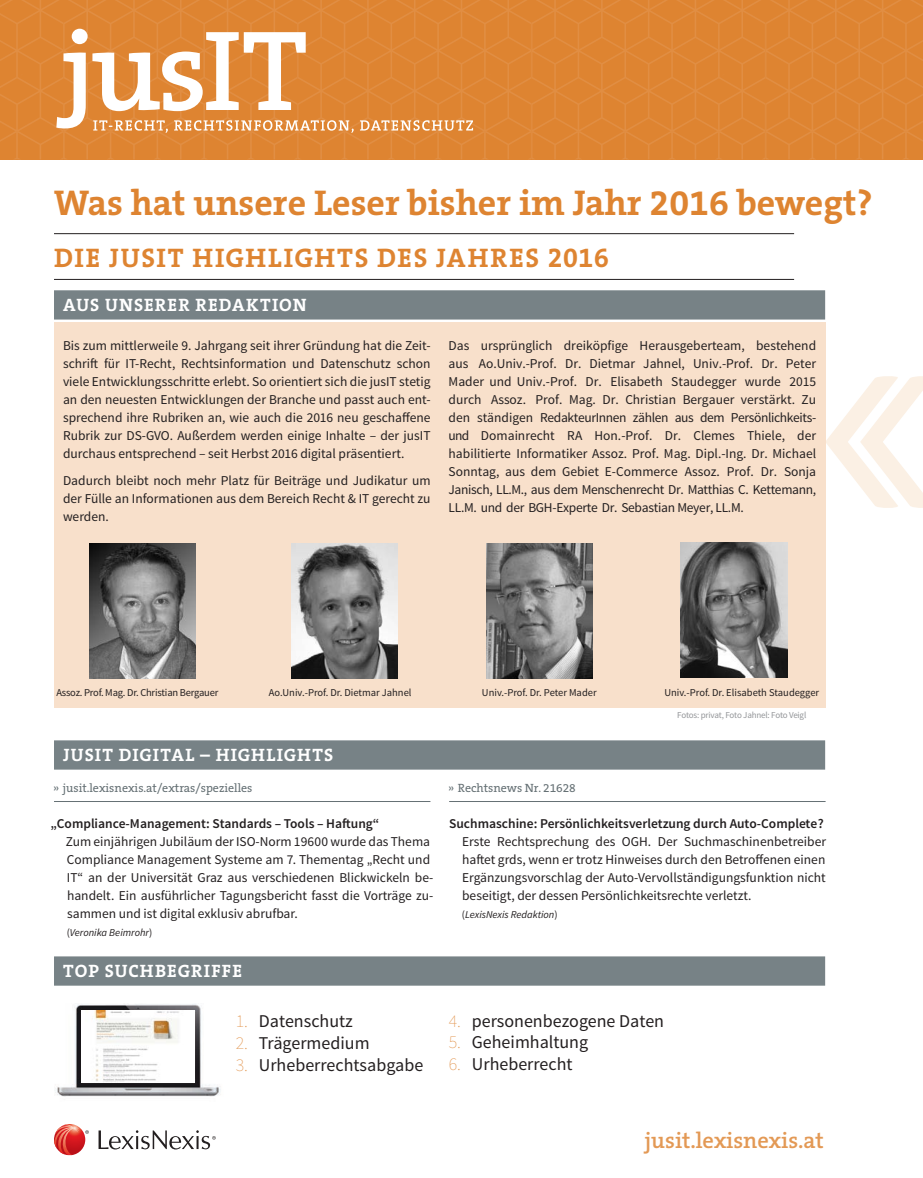
<style>
.page{position:relative;width:923px;height:1178px;background:#fff}
.page>*{position:absolute;margin:0;border:0;box-sizing:border-box;transform-origin:0 0}
.t1{font:700 36px "The Serif B W7";color:#de8431}
.t2{font:700 27px "The Serif B W7";letter-spacing:.06em;color:#de8431}
.t3{font:600 22.5px "The Serif B W6";color:#e39955}
.t4{font:18px "Source Sans Pro";color:#231f20}
.t5{font:700 18px "The Serif B W7";letter-spacing:.065em;color:#fff}
.t6{font:13.5px/18px "Source Sans Pro";color:#231f20;text-align:justify}
.t7{font:600 13.5px "Source Sans Pro";color:#231f20}
.t8{font:12px "The Serif B W5 Plain";color:#657074}
.t9{font:10.5px "Source Sans Pro";color:#231f20}
.t10{font:italic 10.5px "Source Sans Pro";color:#231f20}
.t11{font:10.5px "Source Sans Pro";letter-spacing:-.02em;color:#231f20}
.t12{font:9px "Source Sans Pro";letter-spacing:-.02em;color:#939598}
.s1{font-style:normal}
.s2{font-weight:200;color:#e39955}
</style>
<div class="page">
<svg style="left:99px;top:1130px;width:117px;height:19px"></svg>
<svg style="left:54px;top:1124px;width:35px;height:31px"></svg>
<svg style="left:0;top:0;width:923px;height:159px;background:#e08c3f"></svg>
<img style="left:55px;top:1004px;width:166px;height:93px">
<hr style="left:54px;top:233px;width:740px;height:1px;background:#231f20">
<hr style="left:54px;top:279px;width:740px;height:1px;background:#231f20">
<hr style="left:54px;top:801px;width:376px;height:1px;background:#657074">
<hr style="left:449px;top:801px;width:376px;height:1px;background:#657074">
<div style="left:54px;top:290px;width:771px;height:30px;background:#778286"></div>
<svg style="left:825px;top:375px;width:98px;height:134px"></svg>
<div style="left:54px;top:323px;width:771px;height:385px;background:#f8e0cb"></div>
<div style="left:54px;top:740px;width:771px;height:30px;background:#778286"></div>
<div style="left:54px;top:956px;width:771px;height:30px;background:#778286"></div>
<div style="left:81px;top:1010px;width:113px;height:73px;background:#fff"></div>
<img style="left:94px;top:1010px;width:85px;height:72px">
<img style="left:89px;top:543px;width:107px;height:135px">
<img style="left:291px;top:543px;width:107px;height:135px">
<img style="left:486px;top:543px;width:107px;height:135px">
<img style="left:681px;top:542px;width:106px;height:136px">
<h1 class="t1" style="left:54px;top:179px;width:820px">WAS HAT UNSERE LESER BISHER IM JAHR 2016 BEWEGT?</h1>
<h2 class="t2" style="left:54px;top:240px;width:556px">DIE JUSIT HIGHLIGHTS DES JAHRES 2016</h2>
<h3 class="t5" style="left:63px;top:292px;width:245px">AUS UNSERER REDAKTION</h3>
<p class="t6" style="left:63px;top:336px;width:369px">Bis zum mittlerweile 9. Jahrgang seit ihrer Gründung hat die Zeit&shy;schrift für IT-Recht, Rechtsinformation und Datenschutz schon viele Entwicklungsschritte erlebt. So orientiert sich die jusIT stetig an den neuesten Entwicklungen der Branche und passt auch ent&shy;sprechend ihre Rubriken an, wie auch die 2016 neu geschaffene Rubrik zur DS-GVO. Außerdem werden einige Inhalte – der jusIT durchaus entsprechend – seit Herbst 2016 digital präsentiert.</p>
<p class="t6" style="left:63px;top:471px;width:369px">Dadurch bleibt noch mehr Platz für Beiträge und Judikatur um der Fülle an Informationen aus dem Bereich Recht &amp; IT gerecht zu werden.</p>
<p class="t6" style="left:448px;top:336px;width:369px">Das ursprünglich dreiköpfige Herausgeberteam, bestehend aus Ao.Univ.-Prof. Dr. Dietmar Jahnel, Univ.-Prof. Dr. Peter Mader und Univ.-Prof. Dr. Elisabeth Staudegger wurde 2015 durch Assoz. Prof. Mag. Dr. Christian Bergauer verstärkt. Zu den ständigen RedakteurInnen zählen aus dem Persönlichkeits&shy;und Domainrecht RA Hon.-Prof. Dr. Clemes Thiele, der habilitierte Informatiker Assoz. Prof. Mag. Dipl.-Ing. Dr. Michael Sonntag, aus dem Gebiet E-Commerce Assoz. Prof. Dr. Sonja Janisch, LL.M., aus dem Menschenrecht Dr. Matthias C. Kettemann, LL.M. und der BGH-Experte Dr. Sebastian Meyer, LL.M.</p>
<p class="t11" style="left:56px;top:685px;width:163px">Assoz. Prof. Mag. Dr. Christian Bergauer</p>
<p class="t9" style="left:269px;top:685px;width:144px">Ao.Univ.-Prof. Dr. Dietmar Jahnel</p>
<p class="t9" style="left:482px;top:685px;width:116px">Univ.-Prof. Dr. Peter Mader</p>
<p class="t9" style="left:664px;top:685px;width:156px">Univ.-Prof. Dr. Elisabeth Staudegger</p>
<p class="t12" style="left:677px;top:709px;width:130px">Fotos: privat, Foto Jahnel: Foto Veigl</p>
<h3 class="t5" style="left:63px;top:742px;width:272px">JUSIT DIGITAL – HIGHLIGHTS</h3>
<p class="t8" style="left:53px;top:780px;width:201px">» jusit.lexisnexis.at/extras/spezielles</p>
<p class="t7" style="left:50px;top:815px;width:331px">„Compliance-Management: Standards – Tools – Haftung“</p>
<p class="t6" style="left:66px;top:833px;width:369px;text-align:left">Zum einjährigen Jubiläum der ISO-Norm 19600 wurde das Thema Compliance Management Systeme am 7. Thementag „Recht und IT“ an der Universität Graz aus verschiedenen Blickwickeln be&shy;handelt. Ein ausführlicher Tagungsbericht fasst die Vorträge zu&shy;sammen und ist digital exklusiv abrufbar.</p>
<p class="t10" style="left:67px;top:926px;width:87px"><span class="s1">(</span>Veronika Beimrohr<span class="s1">)</span></p>
<h3 class="t5" style="left:63px;top:958px;width:180px">TOP SUCHBEGRIFFE</h3>
<h3 class="t4" style="left:236px;top:1010px;width:119px"><span class="s2">1.</span> Datenschutz</h3>
<h3 class="t4" style="left:236px;top:1032px;width:135px"><span class="s2">2.</span> Trägermedium</h3>
<h3 class="t4" style="left:236px;top:1053px;width:189px"><span class="s2">3.</span> Urheberrechtsabgabe</h3>
<p class="t8" style="left:448px;top:780px;width:129px">» Rechtsnews Nr. 21628</p>
<p class="t7" style="left:449px;top:815px;width:376px">Suchmaschine: Persönlichkeitsverletzung durch Auto-Complete?</p>
<p class="t6" style="left:462px;top:833px;width:365px">Erste Rechtsprechung des OGH. Der Suchmaschinenbetreiber haftet grds, wenn er trotz Hinweises durch den Betroffenen einen Ergänzungsvorschlag der Auto-Vervollständigungsfunktion nicht beseitigt, der dessen Persönlichkeitsrechte verletzt.</p>
<p class="t10" style="left:462px;top:908px;width:97px"><span class="s1">(</span>LexisNexis Redaktion<span class="s1">)</span></p>
<h3 class="t4" style="left:449px;top:1010px;width:217px"><span class="s2">4.</span> personenbezogene Daten</h3>
<h3 class="t4" style="left:449px;top:1031px;width:141px"><span class="s2">5.</span> Geheimhaltung</h3>
<h3 class="t4" style="left:449px;top:1053px;width:125px"><span class="s2">6.</span> Urheberrecht</h3>
<h3 class="t3" style="left:645px;top:1125px;width:180px">jusit.lexisnexis.at</h3>
</div>
